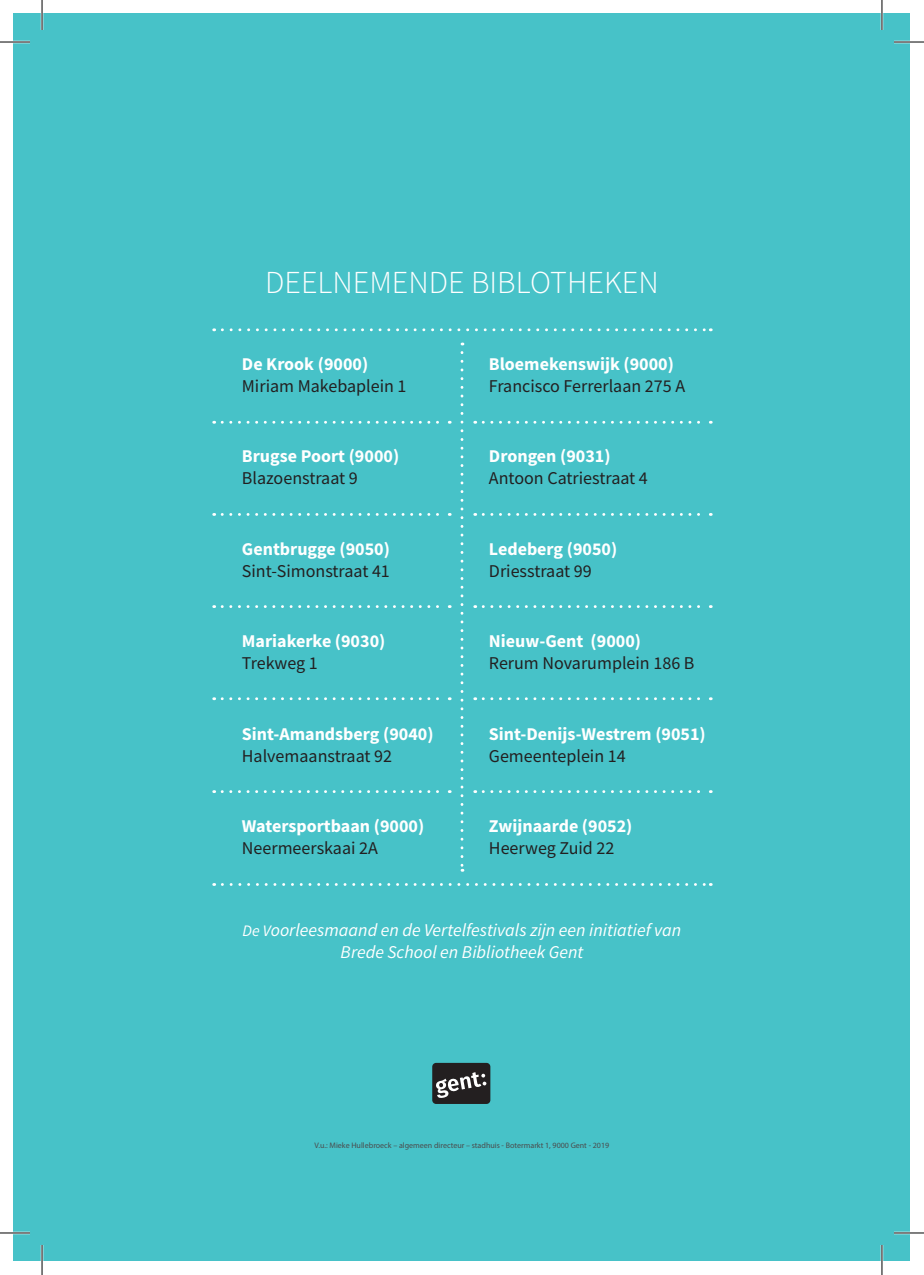
<style>
.page{position:relative;width:924px;height:1275px;background:#fff}
.page>*{position:absolute;margin:0;border:0;box-sizing:border-box;transform-origin:0 0}
.t1{font:300 32px "Source Sans Pro";color:#fff}
.t2{font:700 18px "Source Sans Pro";color:#fff}
.t3{font:18px "Source Sans Pro";color:#231f20}
.t4{font:italic 18px "Source Sans Pro";color:#fff}
.t5{font:8px "Myriad Pro";color:#4b4c4d}
.s1{font-size:16px}
</style>
<div class="page">
<div style="left:14px;top:14px;width:895px;height:1247px;background:#47c2c8"></div>
<div style="left:432px;top:1063px;width:58px;height:41px;background:#231f20;border-radius:4px"></div>
<svg style="left:436px;top:1072px;width:50px;height:26px"></svg>
<svg style="left:460px;top:342px;width:3px;height:530px"></svg>
<svg style="left:222px;top:421px;width:228px;height:3px"></svg>
<svg style="left:222px;top:328px;width:489px;height:3px"></svg>
<svg style="left:222px;top:513px;width:228px;height:3px"></svg>
<svg style="left:222px;top:605px;width:228px;height:3px"></svg>
<svg style="left:222px;top:697px;width:228px;height:3px"></svg>
<svg style="left:222px;top:790px;width:228px;height:3px"></svg>
<svg style="left:222px;top:883px;width:489px;height:3px"></svg>
<svg style="left:483px;top:421px;width:228px;height:3px"></svg>
<svg style="left:483px;top:513px;width:228px;height:3px"></svg>
<svg style="left:483px;top:605px;width:228px;height:3px"></svg>
<svg style="left:483px;top:697px;width:228px;height:3px"></svg>
<svg style="left:483px;top:790px;width:228px;height:3px"></svg>
<hr style="left:0;top:41px;width:30px;height:2px;background:#fff">
<hr style="left:893px;top:41px;width:30px;height:2px;background:#fff">
<hr style="left:0;top:1231px;width:30px;height:3px;background:#fff">
<hr style="left:893px;top:1231px;width:30px;height:3px;background:#fff">
<hr style="left:41px;top:0;width:2px;height:30px;background:#fff">
<hr style="left:41px;top:1245px;width:2px;height:30px;background:#fff">
<hr style="left:880px;top:0;width:2px;height:30px;background:#fff">
<hr style="left:880px;top:1245px;width:2px;height:30px;background:#fff">
<hr style="left:0;top:42px;width:30px;height:1px;background:#000">
<hr style="left:893px;top:42px;width:30px;height:1px;background:#000">
<hr style="left:0;top:1232px;width:30px;height:1px;background:#000">
<hr style="left:893px;top:1232px;width:30px;height:1px;background:#000">
<hr style="left:42px;top:0;width:1px;height:30px;background:#000">
<hr style="left:42px;top:1245px;width:1px;height:30px;background:#000">
<hr style="left:881px;top:0;width:1px;height:30px;background:#000">
<hr style="left:881px;top:1245px;width:1px;height:30px;background:#000">
<p class="t1" style="left:265px;top:263px;width:395px">DEELNEMENDE BIBLOTHEKEN</p>
<p class="t2" style="left:242px;top:352px;width:128px">De Krook (9000)</p>
<p class="t3" style="left:242px;top:375px;width:166px">Miriam Makebaplein 1</p>
<p class="t2" style="left:488px;top:352px;width:186px">Bloemekenswijk (9000)</p>
<p class="t3" style="left:488px;top:375px;width:198px">Francisco Ferrerlaan 275 A</p>
<p class="t2" style="left:242px;top:444px;width:159px">Brugse Poort (9000)</p>
<p class="t3" style="left:242px;top:467px;width:117px">Blazoenstraat 9</p>
<p class="t2" style="left:488px;top:444px;width:123px">Drongen (9031)</p>
<p class="t3" style="left:488px;top:467px;width:160px">Antoon Catriestraat 4</p>
<p class="t2" style="left:242px;top:537px;width:149px">Gentbrugge (9050)</p>
<p class="t3" style="left:242px;top:559px;width:149px">Sint-Simonstraat 41</p>
<p class="t2" style="left:488px;top:537px;width:130px">Ledeberg (9050)</p>
<p class="t3" style="left:488px;top:559px;width:104px">Driesstraat 99</p>
<p class="t2" style="left:242px;top:629px;width:145px">Mariakerke (9030)</p>
<p class="t3" style="left:242px;top:652px;width:77px">Trekweg 1</p>
<p class="t2" style="left:488px;top:629px;width:154px">Nieuw-Gent (9000)</p>
<p class="t3" style="left:488px;top:652px;width:207px">Rerum Novarumplein 186 B</p>
<p class="t2" style="left:242px;top:721px;width:193px">Sint-Amandsberg (9040)</p>
<p class="t3" style="left:242px;top:744px;width:152px">Halvemaanstraat 92</p>
<p class="t2" style="left:488px;top:721px;width:218px">Sint-Denijs-Westrem (9051)</p>
<p class="t3" style="left:488px;top:744px;width:138px">Gemeenteplein 14</p>
<p class="t2" style="left:242px;top:814px;width:184px">Watersportbaan (9000)</p>
<p class="t3" style="left:242px;top:836px;width:137px">Neermeerskaai 2A</p>
<p class="t2" style="left:488px;top:814px;width:145px">Zwijnaarde (9052)</p>
<p class="t3" style="left:488px;top:836px;width:127px">Heerweg Zuid 22</p>
<p class="t4" style="left:242px;top:918px;width:440px"><span class="s1">De V</span>oorleesmaand en de Vertelfestivals zijn een initiatief van</p>
<p class="t4" style="left:340px;top:940px;width:244px">Brede School en Bibliotheek Gent</p>
<p class="t5" style="left:314px;top:1140px;width:296px">V.u.: Mieke Hullebroeck – algemeen directeur – stadhuis - Botermarkt 1, 9000 Gent - 2019</p>
</div>
